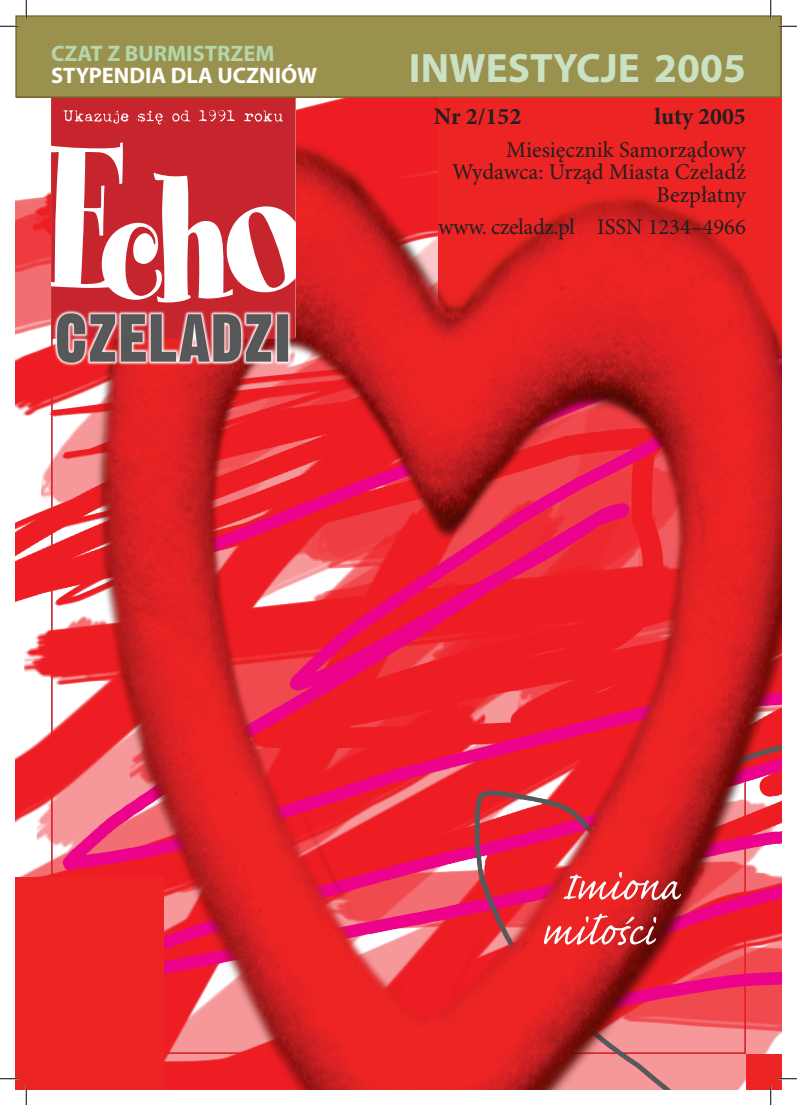
<style>
.page{position:relative;width:797px;height:1105px;background:#fff}
.page>*{position:absolute;margin:0;border:0;box-sizing:border-box;transform-origin:0 0}
.t1{font:51.25px/45px "Caflisch Script Pro";letter-spacing:-.005em;color:#fff;text-align:center}
.t2{font:700 41.25px "Myriad Pro";color:#cae1c3}
.t3{font:700 23.75px "Minion Pro";color:#231f20}
.t4{font:22.5px/22.5px "Minion Pro";color:#231f20;text-align:right}
.t5{font:700 22.5px "Myriad Pro";color:#fff}
.t6{font:700 22.5px "Myriad Pro";color:#b3d6aa}
</style>
<div class="page">
<img style="left:16px;top:98px;width:422px;height:779px">
<div style="left:438px;top:16px;width:343px;height:338px;background:#ec2423"></div>
<div style="left:16px;top:877px;width:148px;height:212px;background:#ec2423"></div>
<img style="left:80px;top:135px;width:701px;height:954px">
<div style="left:746px;top:1054px;width:35px;height:35px;background:#ec2423"></div>
<svg style="left:51px;top:98px;width:245px;height:209px;fill:#c6252d"></svg>
<svg style="left:63px;top:110px;width:220px;height:14px;background:#cf4b51"></svg>
<img style="left:51px;top:307px;width:245px;height:66px">
<div style="left:16px;top:16px;width:765px;height:81px;background:#9a914e"></div>
<div style="left:16px;top:16px;width:765px;height:82px;border:1px solid #6b4816"></div>
<svg style="left:0;top:25px;width:19px;height:2px"></svg>
<svg style="left:778px;top:25px;width:19px;height:2px"></svg>
<svg style="left:0;top:1078px;width:19px;height:1px"></svg>
<svg style="left:778px;top:1078px;width:19px;height:1px"></svg>
<svg style="left:25px;top:0;width:2px;height:19px"></svg>
<svg style="left:25px;top:1086px;width:2px;height:19px"></svg>
<svg style="left:770px;top:0;width:1px;height:19px"></svg>
<svg style="left:770px;top:1086px;width:1px;height:19px"></svg>
<p class="t6" style="left:51px;top:41px;width:225px">CZAT Z BURMISTRZEM</p>
<p class="t5" style="left:51px;top:63px;width:267px">STYPENDIA DLA UCZNIÓW</p>
<h2 class="t2" style="left:409px;top:45px;width:338px">INWESTYCJE 2005</h2>
<p class="t3" style="left:434px;top:102px;width:89px">Nr 2/152</p>
<p class="t3" style="left:654px;top:102px;width:93px">luty 2005</p>
<p class="t4" style="left:452px;top:139px;width:295px">Miesięcznik Samorządowy<br>Wydawca: Urząd Miasta Czeladź<br>Bezpłatny</p>
<p class="t4" style="left:438px;top:217px;width:309px">www. czeladz.pl ISSN 1234–4966</p>
<h1 class="t1" style="left:541px;top:869px;width:140px">Imiona miłości</h1>
</div>
